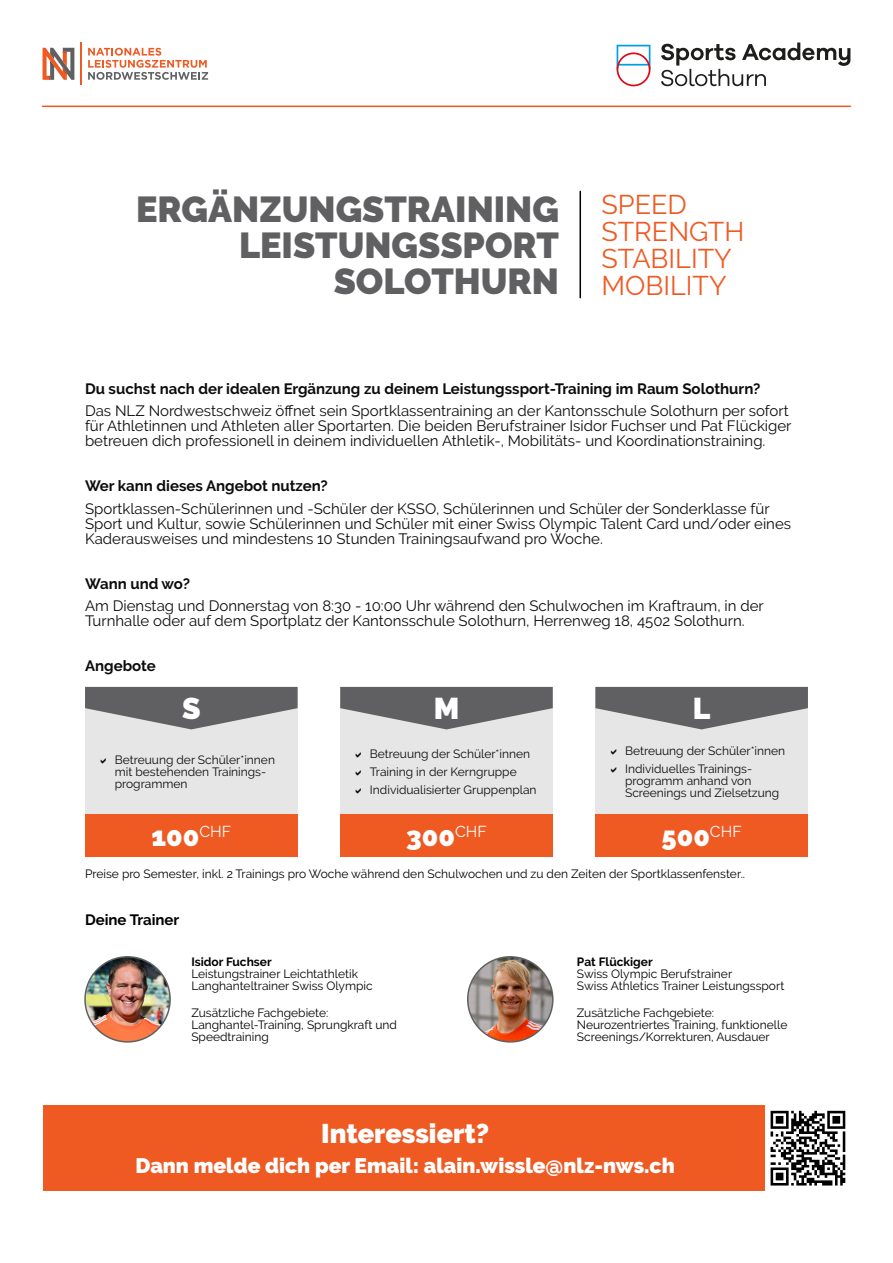
<style>
.page{position:relative;width:893px;height:1263px;background:#fff}
.page>*{position:absolute;margin:0;border:0;box-sizing:border-box;transform-origin:0 0}
.t1{font:900 36px/36px "Raleway";color:#606062;text-align:right}
.t2{font:900 30px "Raleway";color:#fff}
.t3{font:900 27px "Raleway";color:#fff}
.t4{font:27px/27px "Raleway";color:#ef5a23}
.t5{font:900 21px "Raleway";color:#fff}
.t6{font:15px/15px "Raleway";color:#0c0c0c}
.t7{font:700 15px "Raleway";color:#0c0c0c}
.t8{font:700 15px "Raleway";color:#000}
.t9{font:12px/12px "Raleway";color:#000}
.t10{font:12px/18px "Raleway";color:#0c0c0c}
.t11{font:700 12px "Raleway";color:#000}
</style>
<div class="page">
<svg style="left:661px;top:43px;width:189px;height:43px"></svg>
<svg style="left:617px;top:45px;width:33px;height:41px"></svg>
<div style="left:43px;top:1106px;width:807px;height:85px;background:#ef5a23"></div>
<svg style="left:765px;top:1106px;width:85px;height:85px;background:#a0a0a0"></svg>
<svg style="left:771px;top:1111px;width:74px;height:13px"></svg>
<svg style="left:43px;top:48px;width:31px;height:32px"></svg>
<svg style="left:88px;top:48px;width:120px;height:32px"></svg>
<hr style="left:81px;top:43px;width:1px;height:42px;background:#ef5a23">
<hr style="left:579px;top:191px;width:2px;height:107px;background:#000">
<hr style="left:43px;top:106px;width:807px;height:1px;background:#ef5a23">
<div style="left:340px;top:729px;width:213px;height:85px;background:#e6e6e6"></div>
<div style="left:595px;top:729px;width:213px;height:85px;background:#e6e6e6"></div>
<div style="left:85px;top:729px;width:213px;height:85px;background:#e6e6e6"></div>
<div style="left:340px;top:814px;width:213px;height:43px;background:#ef5a23"></div>
<div style="left:595px;top:814px;width:213px;height:43px;background:#ef5a23"></div>
<div style="left:85px;top:814px;width:213px;height:43px;background:#ef5a23"></div>
<svg style="left:85px;top:687px;width:213px;height:42px;background:#808082"></svg>
<svg style="left:340px;top:687px;width:213px;height:42px;background:#808082"></svg>
<svg style="left:595px;top:687px;width:213px;height:42px;background:#808082"></svg>
<img style="left:468px;top:957px;width:85px;height:85px;border-radius:50%">
<div style="left:467px;top:956px;width:87px;height:86px;border:2px solid #606062;border-radius:50%"></div>
<img style="left:85px;top:957px;width:85px;height:85px;border-radius:50%">
<div style="left:84px;top:956px;width:87px;height:86px;border:2px solid #606062;border-radius:50%"></div>
<h1 class="t1" style="left:136px;top:191px;width:424px">ERGÄNZUNGSTRAINING<br>LEISTUNGSSPORT<br>SOLOTHURN</h1>
<h3 class="t4" style="left:601px;top:191px;width:144px">SPEED<br>STRENGTH<br>STABILITY<br>MOBILITY</h3>
<p class="t7" style="left:85px;top:380px;width:677px">Du suchst nach der idealen Ergänzung zu deinem Leistungssport-Training im Raum Solothurn?</p>
<p class="t6" style="left:85px;top:403px;width:708px">Das NLZ Nordwestschweiz öffnet sein Sportklassentraining an der Kantonsschule Solothurn per sofort für Athletinnen und Athleten aller Sportarten. Die beiden Berufstrainer Isidor Fuchser und Pat Flückiger betreuen dich professionell in deinem individuellen Athletik-, Mobilitäts- und Koordinationstraining.</p>
<p class="t7" style="left:85px;top:477px;width:244px">Wer kann dieses Angebot nutzen?</p>
<p class="t6" style="left:85px;top:501px;width:708px">Sportklassen-Schülerinnen und -Schüler der KSSO, Schülerinnen und Schüler der Sonderklasse für<br>Sport und Kultur, sowie Schülerinnen und Schüler mit einer Swiss Olympic Talent Card und/oder eines<br>Kaderausweises und mindestens 10 Stunden Trainingsaufwand pro Woche.</p>
<p class="t7" style="left:85px;top:575px;width:106px">Wann und wo?</p>
<p class="t6" style="left:85px;top:598px;width:680px">Am Dienstag und Donnerstag von 8:30 - 10:00 Uhr während den Schulwochen im Kraftraum, in der<br>Turnhalle oder auf dem Sportplatz der Kantonsschule Solothurn, Herrenweg 18, 4502 Solothurn.</p>
<p class="t7" style="left:85px;top:657px;width:72px">Angebote</p>
<h2 class="t2" style="left:182px;top:691px;width:20px">S</h2>
<h2 class="t2" style="left:434px;top:691px;width:27px">M</h2>
<h2 class="t2" style="left:693px;top:691px;width:19px">L</h2>
<p class="t10" style="left:115px;top:754px;width:162px;line-height:12px">Betreuung der Schüler*innen mit bestehenden Trainings&shy;programmen</p>
<h3 class="t3" style="left:152px;top:820px;width:81px">100<sup>CHF</sup></h3>
<p class="t10" style="left:370px;top:745px;width:168px">Betreuung der Schüler*innen<br>Training in der Kerngruppe<br>Individualisierter Gruppenplan</p>
<p class="t10" style="left:625px;top:742px;width:162px">Betreuung der Schüler*innen<br>Individuelles Trainings-</p>
<p class="t10" style="left:625px;top:775px;width:156px;line-height:12px">programm anhand von<br>Screenings und Zielsetzung</p>
<h3 class="t3" style="left:406px;top:820px;width:82px">300<sup>CHF</sup></h3>
<h3 class="t3" style="left:662px;top:820px;width:82px">500<sup>CHF</sup></h3>
<p class="t9" style="left:85px;top:868px;width:662px">Preise pro Semester, inkl. 2 Trainings pro Woche während den Schulwochen und zu den Zeiten der Sportklassenfenster..</p>
<p class="t8" style="left:85px;top:911px;width:96px">Deine Trainer</p>
<p class="t11" style="left:191px;top:954px;width:82px">Isidor Fuchser</p>
<p class="t9" style="left:191px;top:967px;width:183px">Leistungstrainer Leichtathletik<br>Langhanteltrainer Swiss Olympic</p>
<p class="t9" style="left:191px;top:1006px;width:207px">Zusätzliche Fachgebiete:<br>Langhantel-Training, Sprungkraft und<br>Speedtraining</p>
<p class="t11" style="left:577px;top:954px;width:77px">Pat Flückiger</p>
<p class="t9" style="left:577px;top:967px;width:209px">Swiss Olympic Berufstrainer<br>Swiss Athletics Trainer Leistungssport</p>
<p class="t9" style="left:577px;top:1006px;width:212px">Zusätzliche Fachgebiete:<br>Neurozentriertes Training, funktionelle<br>Screenings/Korrekturen, Ausdauer</p>
<h3 class="t3" style="left:321px;top:1118px;width:169px">Interessiert?</h3>
<h3 class="t5" style="left:135px;top:1153px;width:541px">Dann melde dich per Email: alain.wissle@nlz-nws.ch</h3>
</div>
